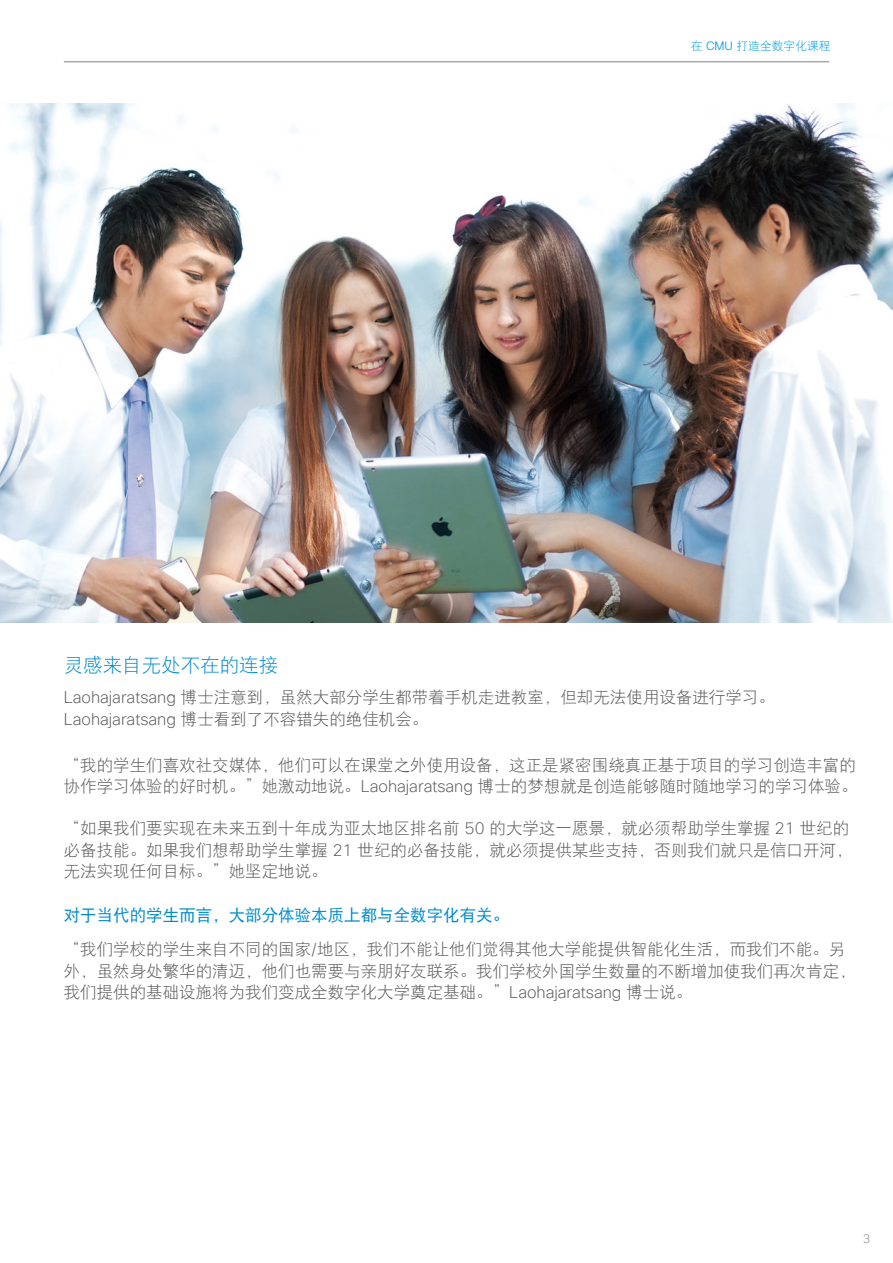
<style>
.page{position:relative;width:893px;height:1263px;background:#fff}
.page>*{position:absolute;margin:0;border:0;box-sizing:border-box;transform-origin:0 0}
.Paragraph_Style1{font:19.5px "DF Hei W3";color:#008ccc}
.Paragraph_Style1-2{font:16.5px/21.3px "DF Hei W3";color:#58595b}
.Paragraph_Style7{font:16.5px/21.3px "DF Hei W3";color:#58595b}
.Paragraph_Style4{font:16.5px/21.3px "DF Hei W3";color:#58595b}
.Paragraph_Style4-2{font:16.5px "DF Hei W5";color:#008ccc}
.t1{font:200 12px "Cisco Sans TT";color:#848587}
.Paragraph_Style5{font:11.7px "DF Hei W3";color:#089ed8}
.s1{font-family:"Cisco Sans TT Light"}
.s2{font-family:"Cisco Sans TT";font-weight:200}
</style>
<div class="page">
<img style="left:0;top:104px;width:892px;height:519px">
<hr style="left:64px;top:61px;width:765px;height:1px;background:#a7a9ab">
<p class="Paragraph_Style5" style="left:690px;top:40px;width:141px">在 <span class="s1">CMU</span> 打造全数字化课程</p>
<p class="Paragraph_Style1" style="left:64px;top:656px;width:216px">灵感来自无处不在的连接</p>
<p class="Paragraph_Style1-2" style="left:64px;top:687px;width:712px"><span class="s2">Laohajaratsang</span> 博士注意到，虽然大部分学生都带着手机走进教室，但却无法使用设备进行学习。<br><span class="s2">Laohajaratsang</span> 博士看到了不容错失的绝佳机会。</p>
<p class="Paragraph_Style4" style="left:64px;top:754px;width:795px">“我的学生们喜欢社交媒体，他们可以在课堂之外使用设备，这正是紧密围绕真正基于项目的学习创造丰富的协作学习体验的好时机。”她激动地说。<span class="s2">Laohajaratsang</span> 博士的梦想就是创造能够随时随地学习的学习体验。</p>
<p class="Paragraph_Style7" style="left:64px;top:818px;width:790px">“如果我们要实现在未来五到十年成为亚太地区排名前 <span class="s2">50</span> 的大学这一愿景，就必须帮助学生掌握 <span class="s2">21</span> 世纪的必备技能。如果我们想帮助学生掌握 <span class="s2">21</span> 世纪的必备技能，就必须提供某些支持，否则我们就只是信口开河，无法实现任何目标。”她坚定地说。</p>
<p class="Paragraph_Style4-2" style="left:64px;top:906px;width:447px">对于当代的学生而言，大部分体验本质上都与全数字化有关。</p>
<p class="Paragraph_Style1-2" style="left:64px;top:939px;width:793px">“我们学校的学生来自不同的国家<span class="s2">/</span>地区，我们不能让他们觉得其他大学能提供智能化生活，而我们不能。另外，虽然身处繁华的清迈，他们也需要与亲朋好友联系。我们学校外国学生数量的不断增加使我们再次肯定，我们提供的基础设施将为我们变成全数字化大学奠定基础。”<span class="s2">Laohajaratsang</span> 博士说。</p>
<p class="t1" style="left:863px;top:1231px;width:9px">3</p>
</div>
